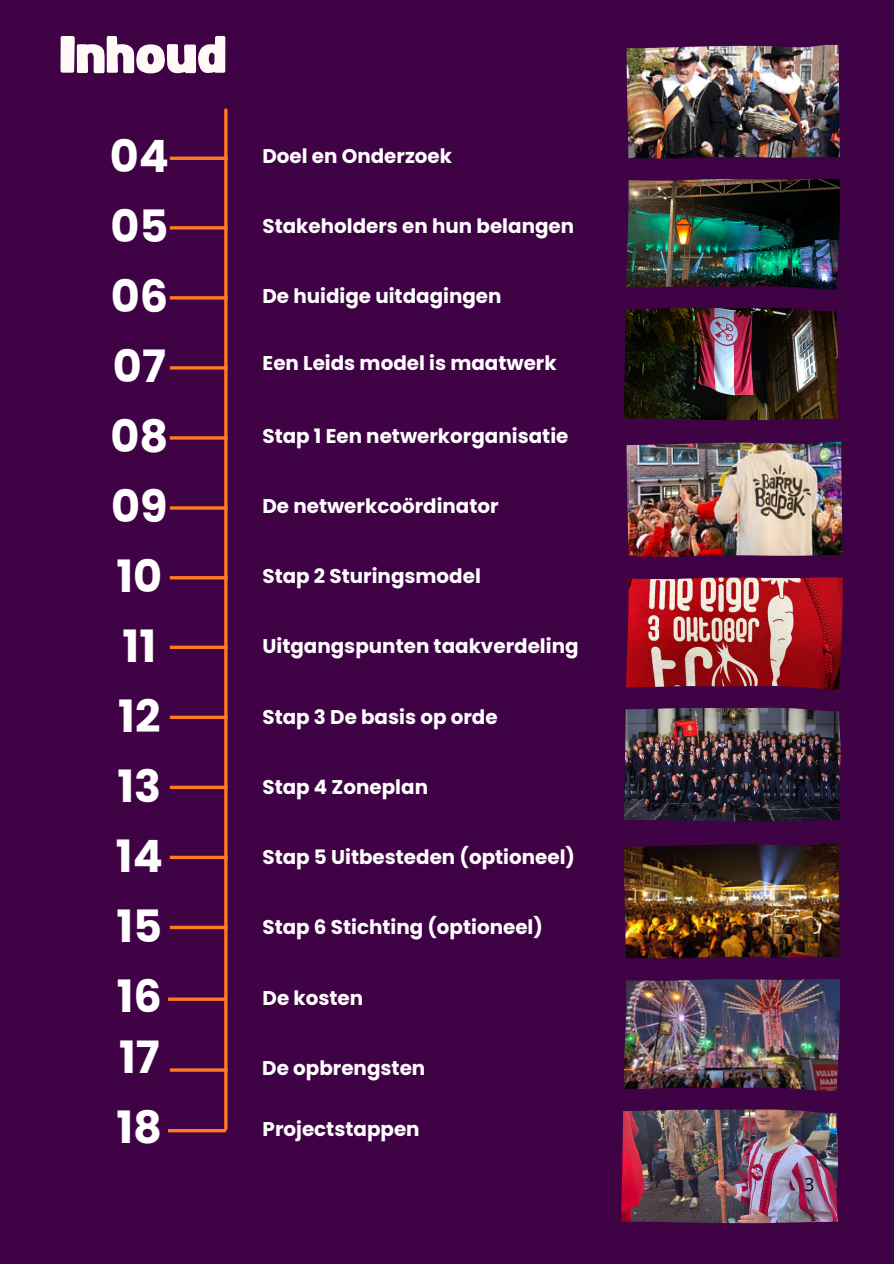
<style>
.page{position:relative;width:894px;height:1264px;background:#fff}
.page>*{position:absolute;margin:0;border:0;box-sizing:border-box;transform-origin:0 0}
.t1{font:52.35px "Funtastic";color:#fffaf7}
.t2{font:700 44.55px "Poppins";color:#fff}
.t3{font:700 19.8px "Poppins";color:#fff}
.t4{font:18px "Open Sans";color:#000}
</style>
<div class="page">
<div style="left:0;top:0;width:893px;height:1263px;background:#3f0244"></div>
<img style="left:626px;top:45px;width:213px;height:114px">
<img style="left:626px;top:179px;width:213px;height:111px">
<img style="left:624px;top:307px;width:214px;height:113px">
<img style="left:626px;top:442px;width:216px;height:115px">
<img style="left:626px;top:577px;width:215px;height:112px">
<img style="left:624px;top:707px;width:216px;height:114px">
<img style="left:624px;top:843px;width:215px;height:115px">
<img style="left:623px;top:979px;width:216px;height:112px">
<img style="left:621px;top:1109px;width:217px;height:114px">
<hr style="left:224px;top:110px;width:3px;height:1018px;background:#ff7b22">
<hr style="left:170px;top:157px;width:58px;height:3px;background:#ff7b22">
<hr style="left:170px;top:576px;width:58px;height:3px;background:#ff7b22">
<hr style="left:170px;top:226px;width:58px;height:3px;background:#ff7b22">
<svg style="left:170px;top:645px;width:58px;height:4px"></svg>
<hr style="left:170px;top:296px;width:58px;height:3px;background:#ff7b22">
<svg style="left:170px;top:715px;width:58px;height:4px"></svg>
<hr style="left:170px;top:366px;width:58px;height:3px;background:#ff7b22">
<svg style="left:170px;top:785px;width:58px;height:4px"></svg>
<hr style="left:170px;top:436px;width:58px;height:3px;background:#ff7b22">
<svg style="left:170px;top:855px;width:58px;height:4px"></svg>
<hr style="left:170px;top:506px;width:58px;height:3px;background:#ff7b22">
<svg style="left:170px;top:925px;width:58px;height:4px"></svg>
<hr style="left:168px;top:997px;width:58px;height:3px;background:#ff7b22">
<hr style="left:170px;top:1068px;width:58px;height:3px;background:#ff7b22">
<svg style="left:168px;top:1128px;width:58px;height:4px"></svg>
<p class="t1" style="left:61px;top:31px;width:168px">Inhoud</p>
<p class="t2" style="left:110px;top:125px;width:61px">04</p>
<p class="t2" style="left:110px;top:195px;width:59px">05</p>
<p class="t2" style="left:111px;top:265px;width:59px">06</p>
<p class="t2" style="left:113px;top:335px;width:54px">07</p>
<p class="t2" style="left:110px;top:405px;width:59px">08</p>
<p class="t2" style="left:111px;top:475px;width:58px">09</p>
<p class="t2" style="left:116px;top:545px;width:47px">10</p>
<p class="t2" style="left:123px;top:615px;width:35px">11</p>
<p class="t2" style="left:118px;top:685px;width:44px">12</p>
<p class="t2" style="left:117px;top:755px;width:45px">13</p>
<p class="t2" style="left:116px;top:825px;width:48px">14</p>
<p class="t2" style="left:116px;top:895px;width:47px">15</p>
<p class="t2" style="left:117px;top:965px;width:47px">16</p>
<p class="t2" style="left:119px;top:1026px;width:42px">17</p>
<h2 class="t2" style="left:116px;top:1096px;width:47px">18</h2>
<p class="t3" style="left:262px;top:142px;width:191px">Doel en Onderzoek</p>
<p class="t3" style="left:262px;top:212px;width:313px">Stakeholders en hun belangen</p>
<p class="t3" style="left:262px;top:282px;width:240px">De huidige uitdagingen</p>
<p class="t3" style="left:262px;top:349px;width:295px">Een Leids model is maatwerk</p>
<p class="t3" style="left:262px;top:422px;width:307px">Stap 1 Een netwerkorganisatie</p>
<p class="t3" style="left:262px;top:492px;width:238px">De netwerkcoördinator</p>
<p class="t3" style="left:262px;top:562px;width:220px">Stap 2 Sturingsmodel</p>
<p class="t3" style="left:262px;top:632px;width:317px">Uitgangspunten taakverdeling</p>
<p class="t3" style="left:262px;top:702px;width:237px">Stap 3 De basis op orde</p>
<p class="t3" style="left:262px;top:772px;width:167px">Stap 4 Zoneplan</p>
<p class="t3" style="left:262px;top:842px;width:314px">Stap 5 Uitbesteden (optioneel)</p>
<p class="t3" style="left:262px;top:913px;width:282px">Stap 6 Stichting (optioneel)</p>
<h2 class="t3" style="left:262px;top:984px;width:102px">De kosten</h2>
<h2 class="t3" style="left:262px;top:1054px;width:164px">De opbrengsten</h2>
<h2 class="t3" style="left:262px;top:1115px;width:158px">Projectstappen</h2>
<p class="t4" style="left:804px;top:1172px;width:12px">3</p>
</div>
